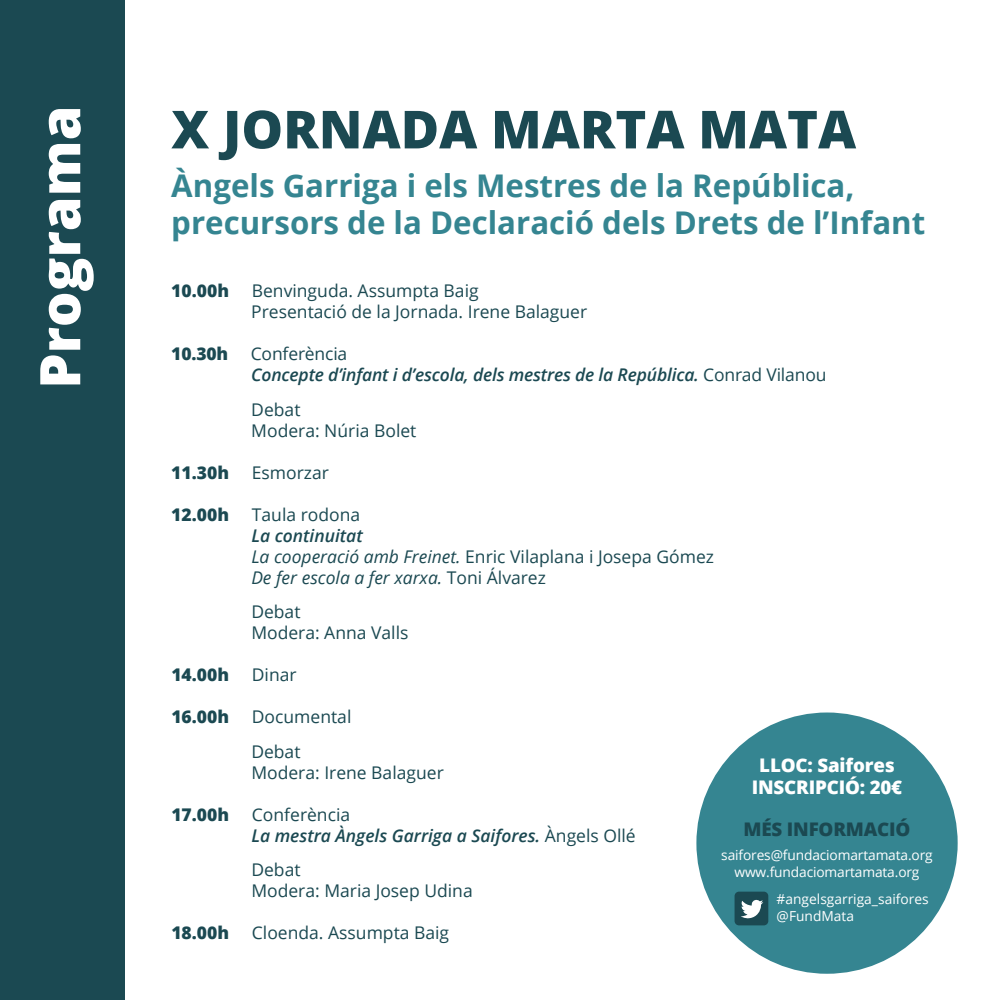
<style>
.page{position:relative;width:1000px;height:1000px;background:#fff}
.page>*{position:absolute;margin:0;border:0;box-sizing:border-box;transform-origin:0 0}
.t1{font:800 52.5px "Open Sans";color:#1b4952}
.t2{font:700 31.25px/37.5px "Open Sans";color:#358591}
.t3{font:800 18.75px/22.5px "Open Sans";letter-spacing:-.01em;color:#fff;text-align:center}
.t4{font:800 18.75px "Open Sans";letter-spacing:-.01em;color:#1b4952}
.t5{font:17.5px/21px "Open Sans";color:#1b4952}
.t6{font:italic 600 17.5px/21px "Open Sans";letter-spacing:-.01em;color:#1b4952}
.t7{font:italic 17.5px/21px "Open Sans";color:#1b4952}
.t8{font:800 17.5px "Open Sans";color:#1b4952}
.t9{font:13.75px/16.5px "Open Sans";letter-spacing:-.01em;color:#fff;text-align:center}
.s1{font-weight:400;font-style:normal}
.s2{font-weight:600}
.s3{font-style:normal}
</style>
<div class="page">
<div style="left:696px;top:713px;width:262px;height:261px;background:#358591;border-radius:50%"></div>
<div style="left:0;top:0;width:124px;height:1000px;background:#1b4952"></div>
<svg style="left:40px;top:200px;width:54px;height:184px"></svg>
<svg style="left:49px;top:144px;width:31px;height:49px"></svg>
<svg style="left:49px;top:109px;width:32px;height:29px"></svg>
<div style="left:735px;top:892px;width:33px;height:33px;background:#1b4952;border-radius:4px"></div>
<svg style="left:741px;top:899px;width:22px;height:20px"></svg>
<h1 class="t1" style="left:171px;top:89px;width:686px">X JORNADA MARTA MATA</h1>
<h2 class="t2" style="left:171px;top:166px;width:756px">Àngels Garriga i els Mestres de la República, precursors de la Declaració dels Drets de l’Infant</h2>
<p class="t8" style="left:171px;top:277px;width:59px">10.00h</p>
<p class="t5" style="left:251px;top:280px;width:337px">Benvinguda. Assumpta Baig<br>Presentació de la Jornada. Irene Balaguer</p>
<p class="t8" style="left:171px;top:340px;width:58px">10.30h</p>
<p class="t6" style="left:251px;top:343px;width:577px"><span class="s1">Conferència<br></span>Concepte d’infant i d’escola, dels mestres de la República. <span class="s1">Conrad Vilanou</span></p>
<p class="t5" style="left:251px;top:398px;width:167px">Debat<br>Modera: Núria Bolet</p>
<p class="t8" style="left:171px;top:459px;width:59px">11.30h</p>
<p class="t5" style="left:252px;top:461px;width:79px">Esmorzar</p>
<p class="t8" style="left:171px;top:501px;width:59px">12.00h</p>
<p class="t5" style="left:252px;top:503px;width:110px">Taula rodona</p>
<p class="t7" style="left:251px;top:524px;width:464px"><span class="s2">La continuitat<br></span>La cooperació amb Freinet. <span class="s3">Enric Vilaplana i Josepa Gómez<br></span>De fer escola a fer xarxa. <span class="s3">Toni Álvarez</span></p>
<p class="t5" style="left:251px;top:601px;width:159px">Debat<br>Modera: Anna Valls</p>
<p class="t8" style="left:171px;top:661px;width:59px">14.00h</p>
<p class="t5" style="left:252px;top:664px;width:46px">Dinar</p>
<p class="t8" style="left:171px;top:703px;width:59px">16.00h</p>
<p class="t5" style="left:251px;top:699px;width:102px;line-height:34.5px">Documental<br>Debat</p>
<p class="t5" style="left:251px;top:761px;width:194px">Modera: Irene Balaguer</p>
<p class="t8" style="left:171px;top:801px;width:59px">17.00h</p>
<p class="t6" style="left:251px;top:803px;width:386px"><span class="s1">Conferència<br></span>La mestra Àngels Garriga a Saifores. <span class="s1">Àngels Ollé</span></p>
<p class="t5" style="left:251px;top:859px;width:223px">Debat<br>Modera: Maria Josep Udina</p>
<p class="t8" style="left:171px;top:919px;width:59px">18.00h</p>
<p class="t5" style="left:252px;top:922px;width:199px">Cloenda. Assumpta Baig</p>
<p class="t3" style="left:752px;top:753px;width:152px">LLOC: Saifores<br>INSCRIPCIÓ: 20€</p>
<p class="t4" style="left:744px;top:815px;width:168px">MÉS INFORMACIÓ</p>
<p class="t9" style="left:721px;top:846px;width:213px">saifores@fundaciomartamata.org www.fundaciomartamata.org</p>
<p class="t9" style="left:777px;top:891px;width:154px;text-align:left">#angelsgarriga_saifores @FundMata</p>
</div>
